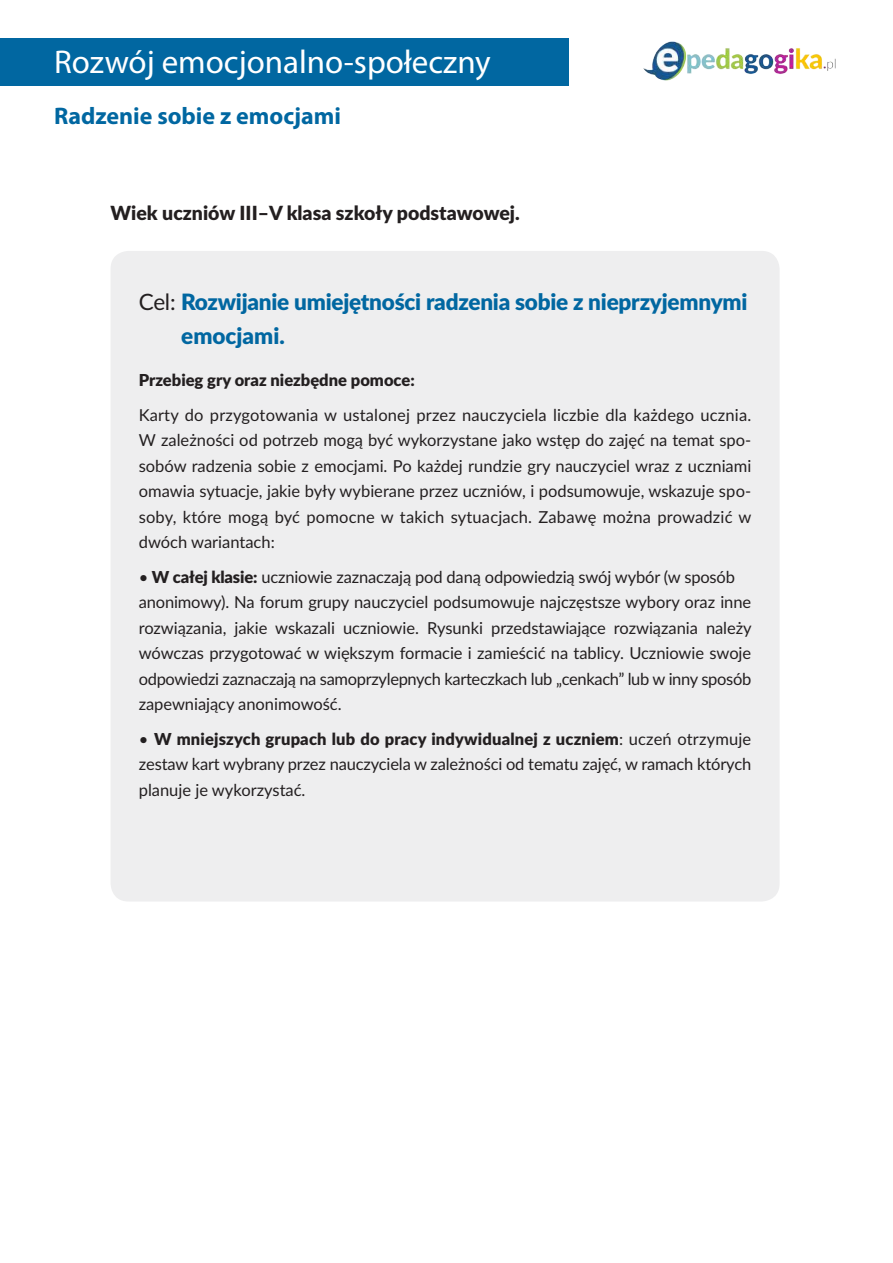
<style>
.page{position:relative;width:893px;height:1263px;background:#fff}
.page>*{position:absolute;margin:0;border:0;box-sizing:border-box;transform-origin:0 0}
.t1{font:33px "Myriad Pro";color:#fff}
.t2{font:700 24px "Myriad Pro";color:#0167a1}
.t3{font:900 22.5px/34.5px "Lato";letter-spacing:-.01em;color:#0167a1}
.t4{font:900 19.5px "Lato";color:#231f20}
.t5{font:16.5px/25.5px "Lato";letter-spacing:-.005em;color:#231f20;text-align:justify}
.t6{font:900 16.5px "Lato";color:#231f20}
.s1{font-weight:400;color:#231f20}
.s2{font-weight:900}
</style>
<div class="page">
<div style="left:0;top:38px;width:568px;height:48px;background:#0167a1"></div>
<img style="left:643px;top:41px;width:193px;height:40px">
<div style="left:111px;top:251px;width:669px;height:650px;background:#eeeeef;border-radius:18px"></div>
<h1 class="t1" style="left:54px;top:41px;width:438px">Rozwój emocjonalno-społeczny</h1>
<h2 class="t2" style="left:54px;top:100px;width:289px">Radzenie sobie z emocjami</h2>
<p class="t4" style="left:111px;top:198px;width:411px">Wiek uczniów III–V klasa szkoły podstawowej.</p>
<h3 class="t3" style="left:181px;top:283px;width:568px;text-indent:-43px"><span class="s1">Cel:</span> Rozwijanie umiejętności radzenia sobie z nieprzyjemnymi emocjami.</h3>
<p class="t6" style="left:139px;top:368px;width:277px">Przebieg gry oraz niezbędne pomoce:</p>
<p class="t5" style="left:139px;top:401px;width:614px">Karty do przygotowania w ustalonej przez nauczyciela liczbie dla każdego ucznia.<br>W zależności od potrzeb mogą być wykorzystane jako wstęp do zajęć na temat spo&shy;sobów radzenia sobie z emocjami. Po każdej rundzie gry nauczyciel wraz z uczniami omawia sytuacje, jakie były wybierane przez uczniów, i podsumowuje, wskazuje spo&shy;soby, które mogą być pomocne w takich sytuacjach. Zabawę można prowadzić w dwóch wariantach:</p>
<p class="t5" style="left:139px;top:563px;width:614px;text-align:left">• <span class="s2">W całej klasie:</span> uczniowie zaznaczają pod daną odpowiedzią swój wybór (w sposób anonimowy). Na forum grupy nauczyciel podsumowuje najczęstsze wybory oraz inne rozwiązania, jakie wskazali uczniowie. Rysunki przedstawiające rozwiązania należy wówczas przygotować w większym formacie i zamieścić na tablicy. Uczniowie swoje odpowiedzi zaznaczają na samoprzylepnych karteczkach lub „cenkach” lub w inny sposób zapewniający anonimowość.</p>
<p class="t5" style="left:139px;top:725px;width:614px">• <span class="s2">W mniejszych grupach lub do pracy indywidualnej z uczniem</span>: uczeń otrzymuje zestaw kart wybrany przez nauczyciela w zależności od tematu zajęć, w ramach których planuje je wykorzystać.</p>
</div>
